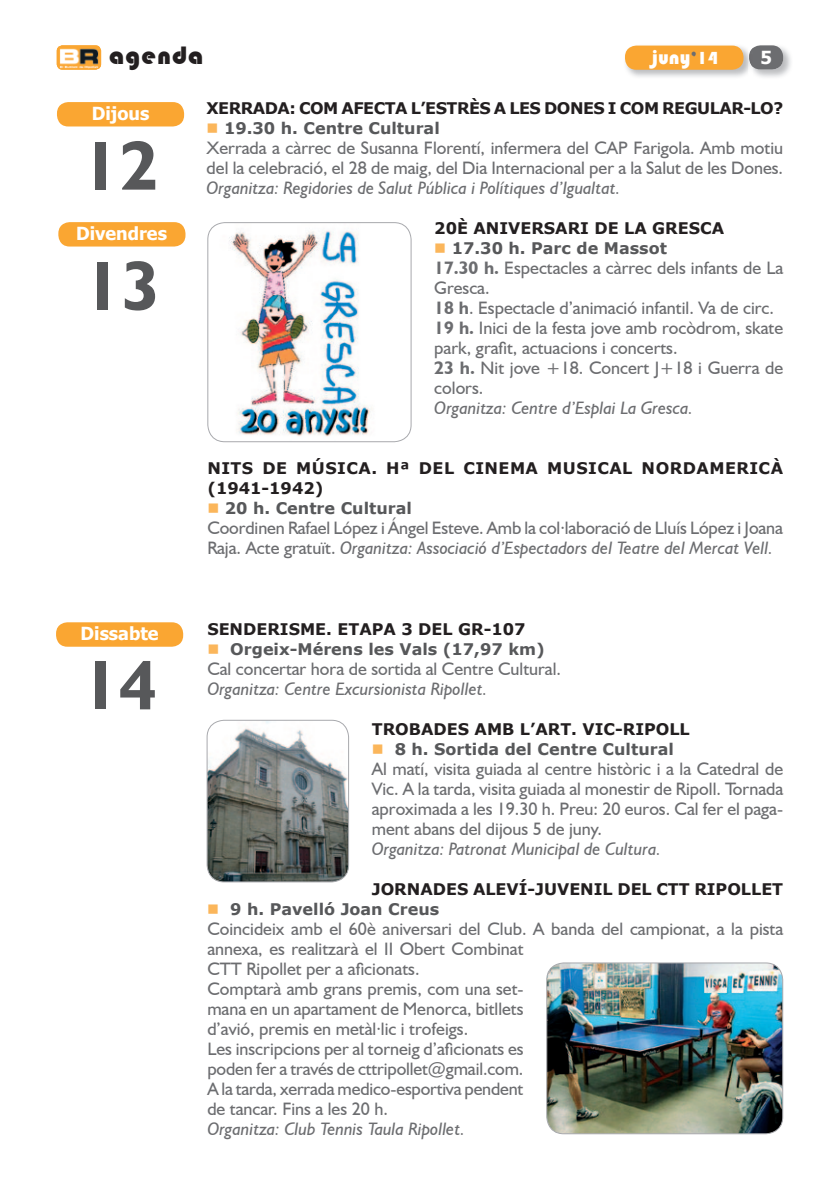
<style>
.page{position:relative;width:840px;height:1191px;background:#fff}
.page>*{position:absolute;margin:0;border:0;box-sizing:border-box;transform-origin:0 0}
.t1{font:700 70px "Humanist 521 BT";color:#57585a}
.t2{font:26px "Bauhaus 93";letter-spacing:.04em;color:#231f20}
.t3{font:20px "Bauhaus 93";color:#fff}
.t4{font:18px/20px "Humanist 521 BT";color:#6c6d70}
.t5{font:italic 18px "Humanist 521 BT";color:#6c6d70}
.t6{font:700 18px "Tahoma";color:#fff}
.t7{font:700 16px "Verdana";color:#57585a}
.t8{font:700 16px "Verdana";color:#231f20}
.t9{font:700 16px/20px "Verdana";letter-spacing:.03em;color:#231f20}
.t10{font:700 16px "Verdana";letter-spacing:-.03em;color:#231f20}
.s1{font-size:18px;color:#6c6d70}
.s2{font-size:18px}
.s3{color:#fbb65b}
.s4{font-weight:700}
.s5{font-style:italic}
</style>
<div class="page">
<img style="left:57px;top:45px;width:44px;height:25px">
<img style="left:625px;top:45px;width:166px;height:32px">
<div style="left:748px;top:45px;width:34px;height:25px;background:#6c6d70;border-radius:11px"></div>
<img style="left:747px;top:45px;width:5px;height:32px">
<img style="left:748px;top:48px;width:4px;height:19px">
<div style="left:624px;top:46px;width:119px;height:24px;background:#faa632;border-radius:11px"></div>
<div style="left:56px;top:622px;width:127px;height:24px;background:#faa632;border-radius:11px"></div>
<div style="left:58px;top:222px;width:127px;height:24px;background:#faa632;border-radius:11px"></div>
<img style="left:207px;top:222px;width:204px;height:220px">
<svg style="left:206px;top:719px;width:143px;height:163px"></svg>
<div style="left:57px;top:102px;width:127px;height:24px;background:#faa632;border-radius:11px"></div>
<img style="left:546px;top:962px;width:236px;height:172px">
<h2 class="t2" style="left:109px;top:40px;width:96px">agenda</h2>
<p class="t3" style="left:650px;top:46px;width:68px">juny<span class="s1">’</span><span class="s2">14</span></p>
<p class="t6" style="left:760px;top:45px;width:13px">5</p>
<p class="t6" style="left:92px;top:101px;width:59px">Dijous</p>
<h1 class="t1" style="left:82px;top:122px;width:78px">12</h1>
<p class="t6" style="left:76px;top:221px;width:92px">Divendres</p>
<h1 class="t1" style="left:83px;top:242px;width:78px">13</h1>
<p class="t6" style="left:81px;top:621px;width:79px">Dissabte</p>
<h1 class="t1" style="left:81px;top:642px;width:78px">14</h1>
<p class="t10" style="left:206px;top:97px;width:578px">XERRADA: COM AFECTA L’ESTRÈS A LES DONES I COM REGULAR-LO?</p>
<p class="t7" style="left:206px;top:117px;width:235px"><span class="s3">■</span> 19.30 h. Centre Cultural</p>
<p class="t4" style="left:206px;top:138px;width:577px">Xerrada a càrrec de Susanna Florentí, infermera del CAP Farigola. Amb motiu del la celebració, el 28 de maig, del Dia Internacional per a la Salut de les Dones.</p>
<p class="t5" style="left:206px;top:177px;width:415px">Organitza: Regidories de Salut Pública i Polítiques d’Igualtat.</p>
<p class="t8" style="left:434px;top:217px;width:291px">20È ANIVERSARI DE LA GRESCA</p>
<p class="t7" style="left:434px;top:237px;width:234px"><span class="s3">■</span> 17.30 h. Parc de Massot</p>
<p class="t4" style="left:434px;top:258px;width:350px"><span class="s4">17.30 h.</span> Espectacles a càrrec dels infants de La Gresca.<br><span class="s4">18 h</span>. Espectacle d’animació infantil. Va de circ.<br><span class="s4">19 h.</span> Inici de la festa jove amb rocòdrom, skate park, grafit, actuacions i concerts.<br><span class="s4">23 h.</span> Nit jove +18. Concert J+18 i Guerra de colors.</p>
<p class="t5" style="left:434px;top:397px;width:260px">Organitza: Centre d’Esplai La Gresca.</p>
<p class="t9" style="left:207px;top:458px;width:577px">NITS DE MÚSICA. Hª DEL CINEMA MUSICAL NORDAMERICÀ (1941-1942)</p>
<p class="t7" style="left:207px;top:497px;width:206px"><span class="s3">■</span> 20 h. Centre Cultural</p>
<p class="t4" style="left:207px;top:518px;width:576px">Coordinen Rafael López i Ángel Esteve. Amb la col·laboració de Lluís López i Joana<br>Raja. Acte gratuït. <span class="s5">Organitza: Associació d’Espectadors del Teatre del Mercat Vell.</span></p>
<p class="t8" style="left:207px;top:617px;width:319px">SENDERISME. ETAPA 3 DEL GR-107</p>
<p class="t7" style="left:207px;top:637px;width:339px"><span class="s3">■</span> Orgeix-Mérens les Vals (17,97 km)</p>
<p class="t4" style="left:207px;top:658px;width:355px">Cal concertar hora de sortida al Centre Cultural.</p>
<p class="t5" style="left:207px;top:677px;width:281px">Organitza: Centre Excursionista Ripollet.</p>
<p class="t8" style="left:371px;top:717px;width:319px">TROBADES AMB L’ART. VIC-RIPOLL</p>
<p class="t7" style="left:371px;top:737px;width:303px"><span class="s3">■</span> 8 h. Sortida del Centre Cultural</p>
<p class="t4" style="left:371px;top:758px;width:412px;text-align:justify">Al matí, visita guiada al centre històric i a la Catedral de Vic. A la tarda, visita guiada al monestir de Ripoll. Tornada aproximada a les 19.30 h. Preu: 20 euros. Cal fer el paga&shy;ment abans del dijous 5 de juny.</p>
<p class="t5" style="left:371px;top:837px;width:290px">Organitza: Patronat Municipal de Cultura.</p>
<p class="t8" style="left:371px;top:877px;width:412px">JORNADES ALEVÍ-JUVENIL DEL CTT RIPOLLET</p>
<p class="t7" style="left:207px;top:897px;width:233px"><span class="s3">■</span> 9 h. Pavelló Joan Creus</p>
<p class="t4" style="left:207px;top:918px;width:577px">Coincideix amb el 60è aniversari del Club. A banda del campionat, a la pista annexa, es realitzarà el II Obert Combinat<br>CTT Ripollet per a aficionats.<br>Comptarà amb grans premis, com una set-<br>mana en un apartament de Menorca, bitllets<br>d’avió, premis en metàl·lic i trofeigs.<br>Les inscripcions per al torneig d’aficionats es<br>poden fer a través de cttripollet@gmail.com.<br>A la tarda, xerrada medico-esportiva pendent<br>de tancar. Fins a les 20 h.</p>
<p class="t5" style="left:207px;top:1117px;width:259px">Organitza: Club Tennis Taula Ripollet.</p>
</div>
